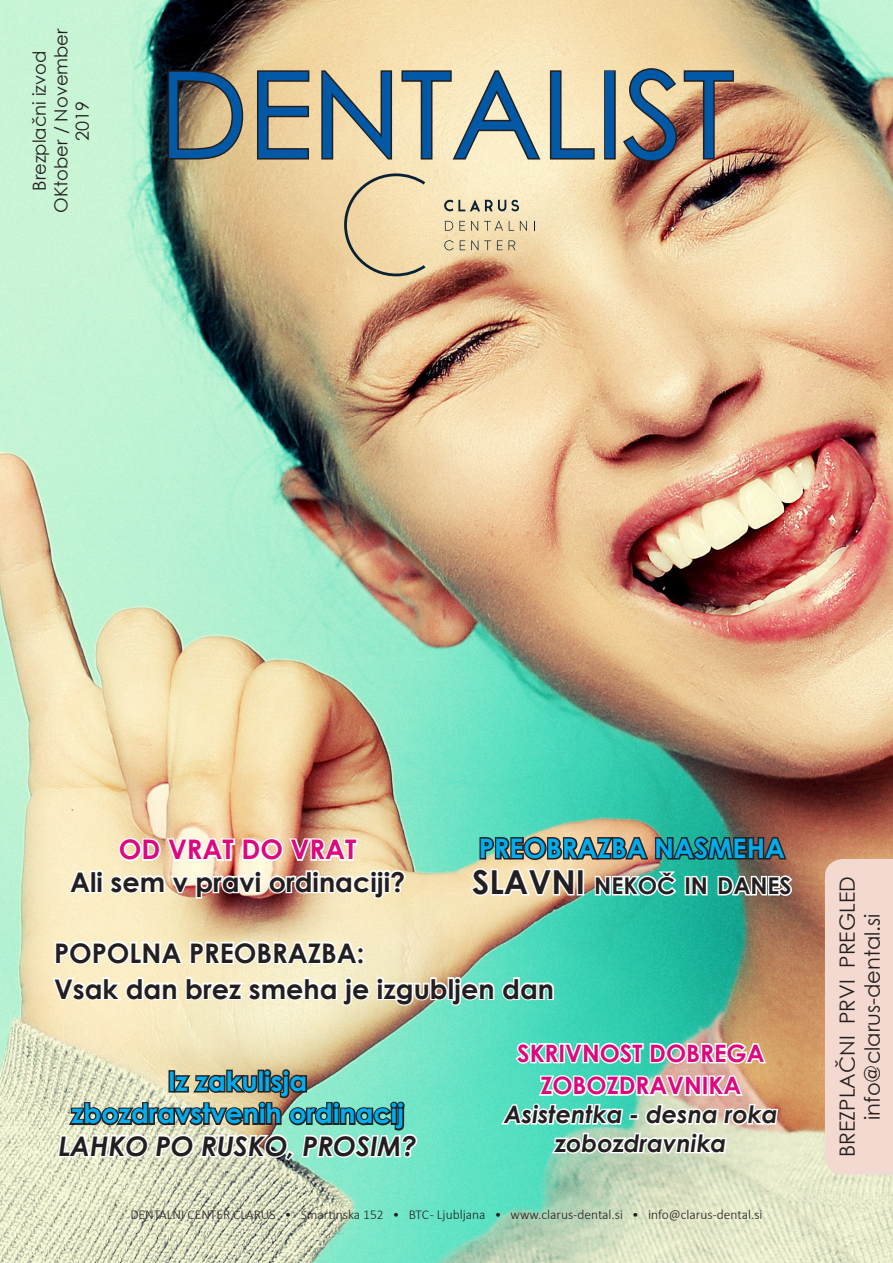
<style>
.page{position:relative;width:893px;height:1263px;background:#fff}
.page>*{position:absolute;margin:0;border:0;box-sizing:border-box;transform-origin:0 0}
.t1{font:120px "Century Gothic";color:#0158a4}
.t2{font:700 27px "Century Gothic";color:#231f20}
.t3{font:700 27px "Century Gothic";color:#00aeef}
.t4{font:italic 700 27px "Century Gothic";color:#231f20}
.t5{font:700 27px "Century Gothic";color:#dd077f}
.t6{font:italic 700 24px/28.8px "Century Gothic";color:#231f20;text-align:center}
.t7{font:700 24px/32.4px "Century Gothic";color:#dd077f;text-align:center}
.t8{font:700 23.1px "Century Gothic";color:#231f20}
.t9{font:21px "Century Gothic";color:#231f20}
.t10{font:18px/21.6px "Century Gothic";color:#231f20;text-align:center}
.t11{font:300 13.5px "Calibri";color:#231f20}
.s1{font-size:33px}
</style>
<div class="page">
<img style="left:0;top:0;width:893px;height:1263px">
<svg style="left:166px;top:69px;width:79px;height:92px;background:#8c7a5d"></svg>
<svg style="left:255px;top:69px;width:56px;height:92px;background:#b9a37c"></svg>
<svg style="left:320px;top:69px;width:74px;height:92px;background:#c6b38e"></svg>
<svg style="left:400px;top:68px;width:196px;height:93px;background:#d9cba9"></svg>
<div style="left:604px;top:70px;width:12px;height:90px;border:3px solid #231f20"></div>
<svg style="left:621px;top:67px;width:114px;height:96px;background:#b49071"></svg>
<div style="left:825px;top:859px;width:68px;height:315px;background:#f4d9d0"></div>
<svg style="left:344px;top:173px;width:82px;height:103px;background:#e2cda2"></svg>
<svg style="left:444px;top:199px;width:75px;height:12px"></svg>
<svg style="left:445px;top:221px;width:8px;height:10px"></svg>
<svg style="left:459px;top:221px;width:6px;height:10px"></svg>
<svg style="left:471px;top:221px;width:7px;height:10px"></svg>
<svg style="left:484px;top:221px;width:19px;height:10px"></svg>
<svg style="left:509px;top:221px;width:5px;height:10px"></svg>
<svg style="left:520px;top:221px;width:7px;height:10px"></svg>
<svg style="left:444px;top:240px;width:10px;height:10px"></svg>
<svg style="left:460px;top:240px;width:5px;height:10px"></svg>
<svg style="left:471px;top:240px;width:7px;height:10px"></svg>
<svg style="left:484px;top:240px;width:7px;height:10px"></svg>
<svg style="left:497px;top:240px;width:18px;height:10px"></svg>
<img style="left:469px;top:833px;width:325px;height:65px">
<svg style="left:67px;top:836px;width:341px;height:64px"></svg>
<svg style="left:53px;top:939px;width:314px;height:28px"></svg>
<svg style="left:50px;top:974px;width:505px;height:34px"></svg>
<svg style="left:56px;top:1067px;width:363px;height:96px;background:#a6baa5"></svg>
<svg style="left:514px;top:1040px;width:254px;height:26px"></svg>
<svg style="left:500px;top:1073px;width:280px;height:83px"></svg>
<p class="t10" style="left:50px;top:213px;width:186px;rotate:-90deg">OKtober / November<br>2019</p>
<p class="t10" style="left:28px;top:191px;width:141px;rotate:-90deg">Brezplačni izvod</p>
<p class="t1" style="left:159px;top:31px;width:577px">DENTALIST</p>
<p class="t5" style="left:119px;top:829px;width:239px">OD VRAT DO VRAT</p>
<p class="t2" style="left:70px;top:861px;width:337px">Ali sem v pravi ordinaciji?</p>
<p class="t3" style="left:479px;top:828px;width:308px">PREOBRAZBA NASMEHA</p>
<p class="t8" style="left:472px;top:868px;width:319px"><span class="s1">SLAVNI</span> N EKOČ IN DAN ES</p>
<p class="t2" style="left:54px;top:932px;width:312px">POPOLNA PREOBRAZBA:</p>
<p class="t2" style="left:54px;top:968px;width:502px">Vsak dan brez smeha je izgubljen dan</p>
<p class="t3" style="left:168px;top:1061px;width:141px">Iz zakulisja</p>
<p class="t3" style="left:71px;top:1093px;width:335px">zbozdravstvenih ordinacij</p>
<p class="t4" style="left:58px;top:1125px;width:360px">LAHKO PO RUSKO, PROSIM?</p>
<p class="t7" style="left:517px;top:1036px;width:249px">SKRIVNOST DOBREGA<br>ZOBOZDRAVNIKA</p>
<p class="t6" style="left:504px;top:1099px;width:275px">Asistentka - desna roka zobozdravnika</p>
<p class="t11" style="left:130px;top:1206px;width:634px">DENTALNI CENTER CLARUS • Šmartinska 152 • BTC - Ljubljana • www.clarus-dental.si • info@clarus-dental.si</p>
<p class="t9" style="left:832px;top:1157px;width:282px;rotate:-90deg">BREZPLAČNI PRVI PREGLED</p>
<p class="t9" style="left:858px;top:1120px;width:208px;rotate:-90deg">info@clarus-dental.si</p>
</div>
